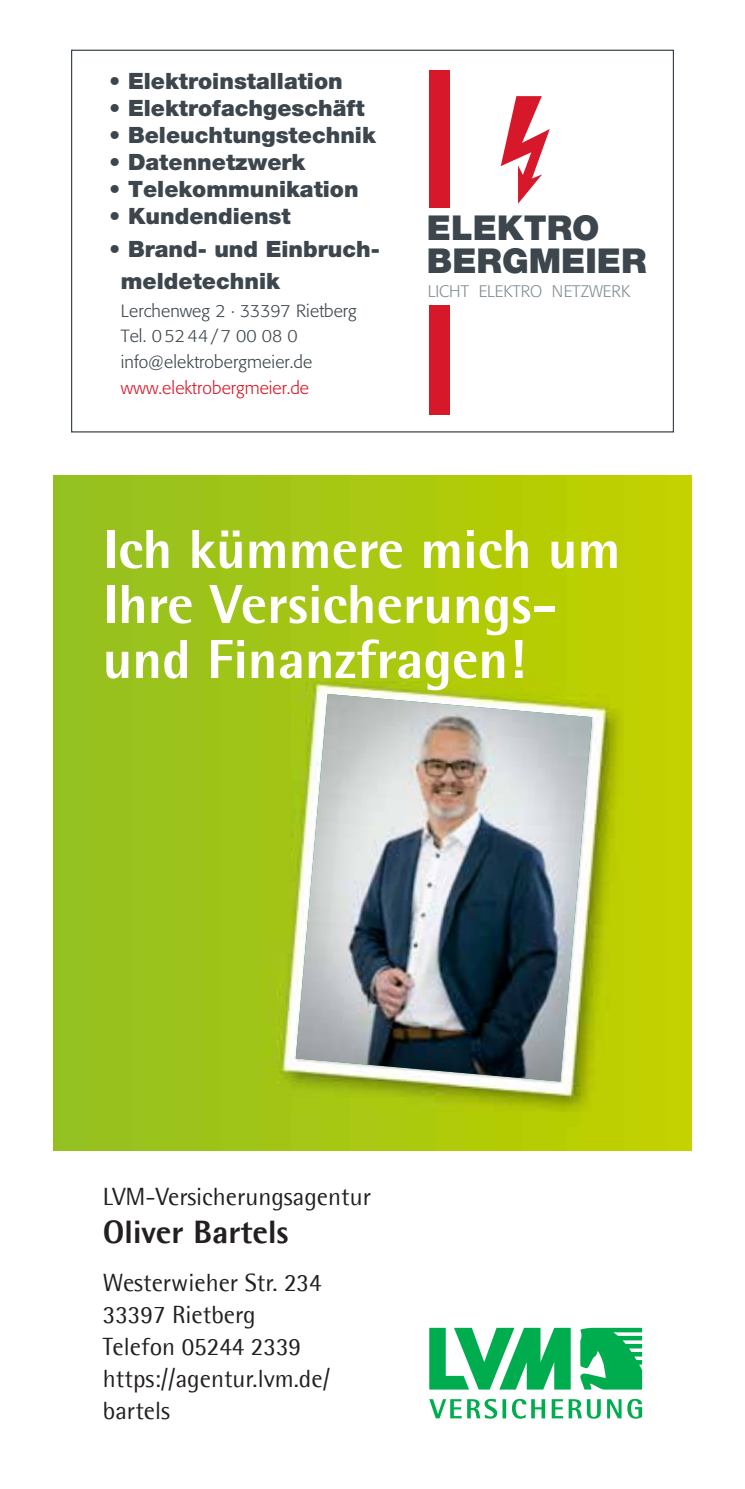
<style>
.page{position:relative;width:745px;height:1489px;background:#fff}
.page>*{position:absolute;margin:0;border:0;box-sizing:border-box;transform-origin:0 0}
.t1{font:800 55px/55px "Lvm Rotis";color:#fff}
.t2{font:900 34.25px/33.2px "Helvetica Neue";color:#3c464c}
.t3{font:800 32.5px "Lvm Rotis";color:#231f20}
.t4{font:25px/32px "Lvm Rotis";color:#231f20}
.t5{font:900 22.5px/32.8px "Helvetica Neue";color:#3c464c}
.t6{font:300 17.5px/25.5px "Formata";letter-spacing:.01em;color:#3c464c}
.t7{font:300 16.5px "Formata";color:#828d94}
.s1{color:#d7182a}
.s2{color:rgb(35 31 32/0)}
</style>
<div class="page">
<img style="left:53px;top:475px;width:638px;height:674px">
<img style="left:295px;top:694px;width:297px;height:387px">
<svg style="left:429px;top:1327px;width:212px;height:91px"></svg>
<div style="left:428px;top:305px;width:21px;height:109px;background:#d7182a"></div>
<div style="left:428px;top:70px;width:21px;height:137px;background:#d7182a"></div>
<svg style="left:500px;top:96px;width:49px;height:108px"></svg>
<p class="t5" style="left:109px;top:64px;width:235px">• Elektroinstallation</p>
<p class="t5" style="left:109px;top:91px;width:257px">• Elektrofachgeschäft</p>
<p class="t5" style="left:109px;top:118px;width:268px">• Beleuchtungstechnik</p>
<p class="t5" style="left:109px;top:145px;width:197px">• Datennetzwerk</p>
<p class="t5" style="left:109px;top:172px;width:251px">• Telekommunikation</p>
<p class="t5" style="left:109px;top:199px;width:183px">• Kundendienst</p>
<p class="t5" style="left:121px;top:232px;width:260px;text-indent:-12px">• Brand- und Einbruch&shy;meldetechnik</p>
<p class="t6" style="left:121px;top:298px;width:237px">Lerchenweg 2 · 33397 Rietberg<br>Tel. 0 52 44/ 7 00 08 0 info@elektrobergmeier.de <span class="s1">www.elektrobergmeier.de</span></p>
<p class="t2" style="left:426px;top:211px;width:221px">ELEKTRO<br>BERGMEIER</p>
<p class="t7" style="left:427px;top:281px;width:204px">LICHT ELEKTRO NETZWERK</p>
<p class="t1" style="left:103px;top:520px;width:519px">mükhc I m me r e muhc i<br>-sgnurehc i sreVerhI<br>!negar f znan i Fdnu</p>
<p class="t4" style="left:103px;top:1179px;width:269px">MV L rutnegasgnurehc i s reV-</p>
<p class="t3" style="left:103px;top:1211px;width:187px">O s letraBrevi l</p>
<p class="t4" style="left:103px;top:1265px;width:239px">W wretse 432. rtSrehei<br>grebteiR79333<br>933244250no f e l e T<br>/ : spt th . rutnega/ mv l . /ed <span class="s2">-<br></span>sletrab</p>
</div>
